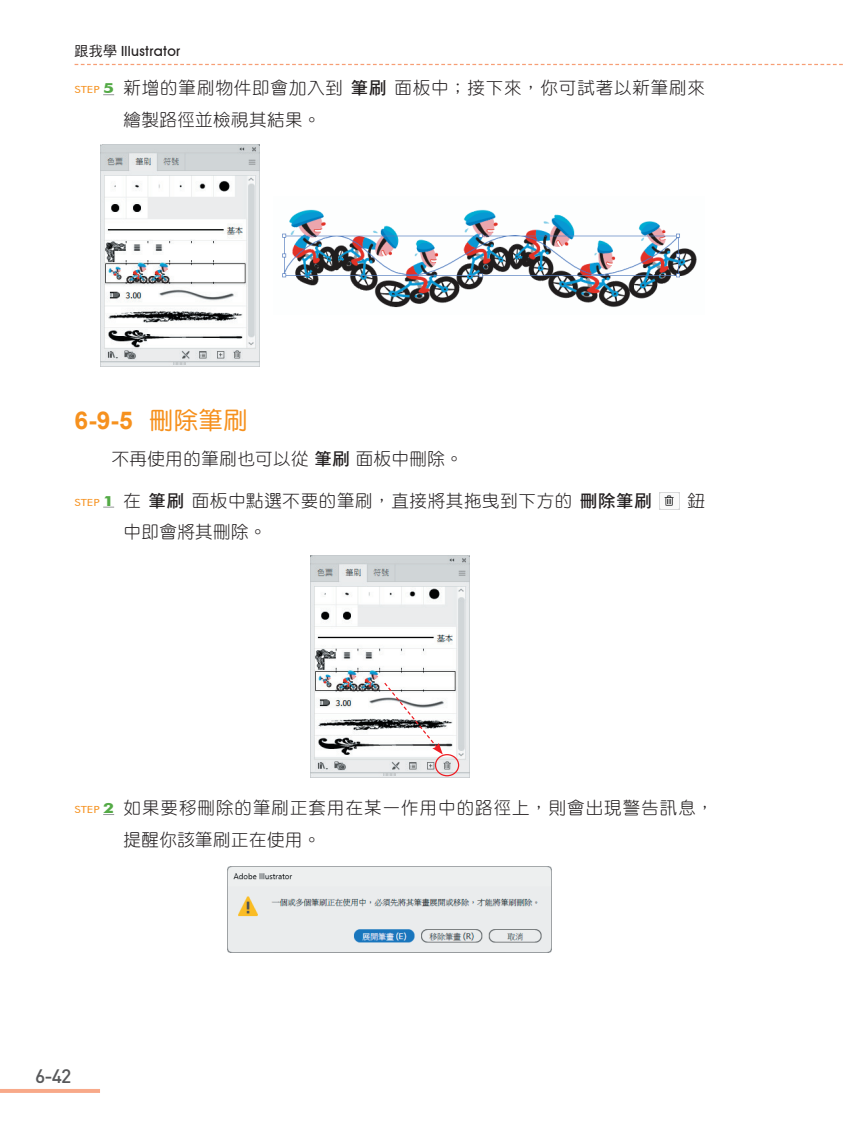
<style>
.page{position:relative;width:844px;height:1141px;background:#fff}
.page>*{position:absolute;margin:0;border:0;box-sizing:border-box;transform-origin:0 0}
.t1{font:700 24.5px "Arial";color:#f6911e}
.t2{font:500 19.25px "DIN Pro";color:#57585a}
.t3{font:17.5px/31.5px "DF Yuan Std W3";letter-spacing:.035em;color:#231f20}
.t4{font:17.5px/31.5px "DF Yuan Std W3";letter-spacing:.055em;color:#231f20}
.t5{font:500 14px "Avant Garde IT Cby BT";letter-spacing:.025em;color:#231f20}
.s1{font-family:"DF Hei Std W5";font-weight:400}
.s2{font-family:"Futura BT";font-size:9.8px;color:#f6911e}
.s3{font-family:"Futura BT";font-weight:700;font-size:14px;color:#54aa46}
.s4{font-family:"DF Hei Std W7"}
.s5{font-family:"DF Yuan Std W5";font-weight:400}
</style>
<div class="page">
<svg style="left:75px;top:64px;width:768px;height:1px"></svg>
<svg style="left:0;top:1089px;width:100px;height:4px"></svg>
<img style="left:100px;top:144px;width:159px;height:222px">
<img style="left:282px;top:209px;width:415px;height:99px">
<img style="left:659px;top:493px;width:20px;height:16px">
<img style="left:310px;top:556px;width:159px;height:221px">
<svg style="left:383px;top:681px;width:59px;height:74px"></svg>
<div style="left:435px;top:754px;width:24px;height:22px;border:1px solid #ee1d23;border-radius:50%"></div>
<img style="left:227px;top:866px;width:325px;height:87px">
<p class="t5" style="left:74px;top:43px;width:107px"><span class="s1">跟我學</span> Illustrator</p>
<p class="t3" style="left:123px;top:72px;width:583px;text-indent:-49px"><span class="s2">STEP</span> <span class="s3">5</span> 新增的筆刷物件即會加入到<span class="s4">筆刷</span>面板中；接下來，你可試著以新筆刷來繪製路徑並檢視其結果。</p>
<h1 class="t1" style="left:74px;top:403px;width:175px">6-9-5 <span class="s5">刪除筆刷</span></h1>
<p class="t3" style="left:112px;top:443px;width:352px">不再使用的筆刷也可以從<span class="s4">筆刷</span>面板中刪除。</p>
<p class="t3" style="left:74px;top:485px;width:578px"><span class="s2">STEP</span> <span class="s3">1</span> 在<span class="s4">筆刷</span>面板中點選不要的筆刷，直接將其拖曳到下方的<span class="s4">刪除筆刷</span></p>
<p class="t3" style="left:687px;top:485px;width:19px">鈕</p>
<p class="t3" style="left:123px;top:516px;width:145px">中即會將其刪除。</p>
<p class="t4" style="left:123px;top:792px;width:591px;text-indent:-49px"><span class="s2">STEP</span> <span class="s3">2</span> 如果要移刪除的筆刷正套用在某一作用中的路徑上，則會出現警告訊息，提醒你該筆刷正在使用。</p>
<p class="t2" style="left:35px;top:1063px;width:38px">6-42</p>
</div>
